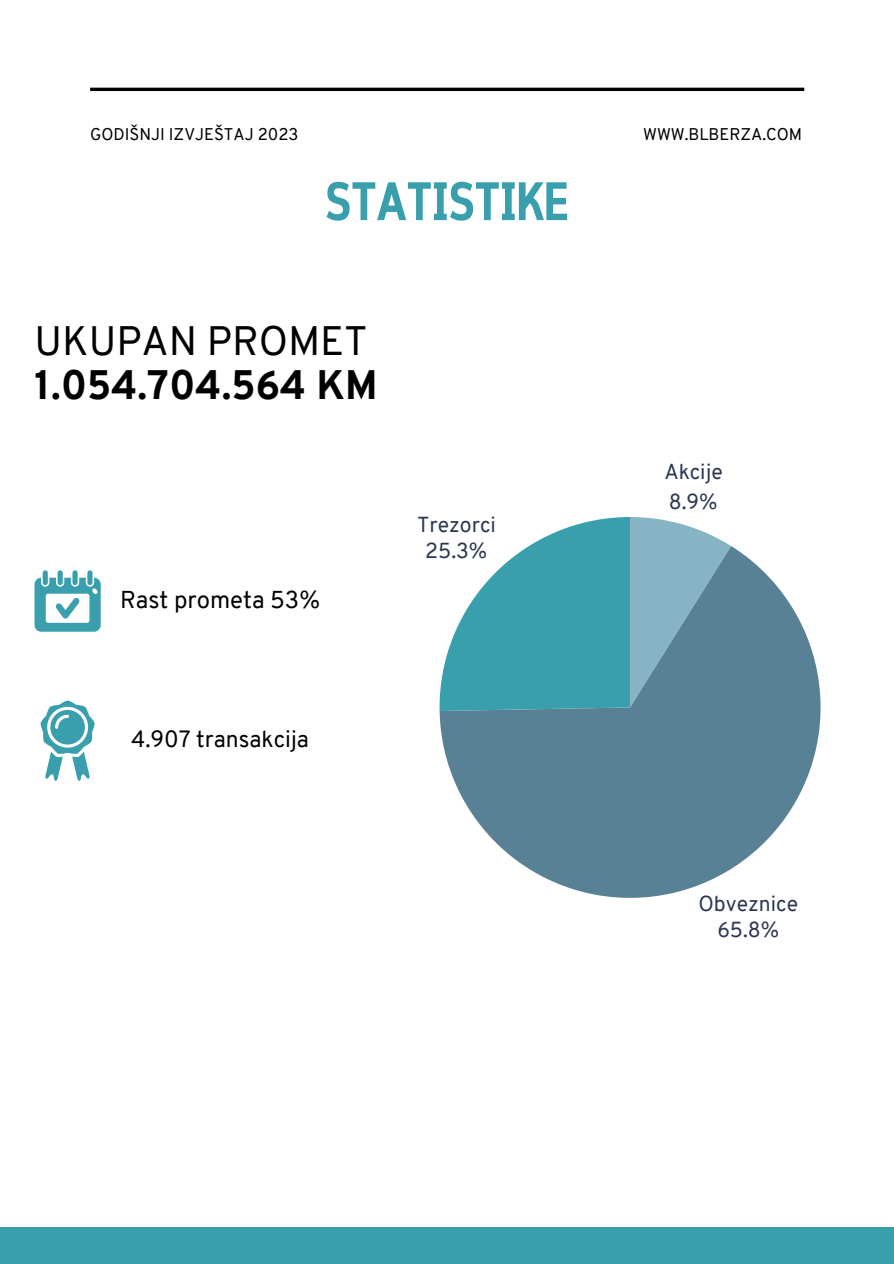
<style>
.page{position:relative;width:894px;height:1264px;background:#fff}
.page>*{position:absolute;margin:0;border:0;box-sizing:border-box;transform-origin:0 0}
.t1{font:700 54px "Cloud Cond";color:#399fad}
.t2{font:800 40.05px/43.8px "Overpass";color:#000}
.t3{font:23.85px "Overpass";color:#000}
.t4{font:22.95px "Overpass";color:#000}
.t5{font:21.15px/25.8px "Overpass";color:#2a3652;text-align:center}
.t6{font:16.5px "Overpass";color:#000001}
.s1{font-weight:400}
</style>
<div class="page">
<div style="left:0;top:1226px;width:893px;height:37px;background:#399fad"></div>
<hr style="left:90px;top:88px;width:714px;height:3px;background:#000001">
<svg style="left:439px;top:546px;width:381px;height:351px;fill:#598196"></svg>
<svg style="left:439px;top:517px;width:292px;height:194px"></svg>
<div style="left:34px;top:577px;width:67px;height:54px;background:#399fad;border-radius:7px"></div>
<svg style="left:41px;top:570px;width:8px;height:16px"></svg>
<svg style="left:56px;top:570px;width:8px;height:16px"></svg>
<svg style="left:71px;top:570px;width:8px;height:16px"></svg>
<div style="left:46px;top:593px;width:43px;height:30px;background:#fff;border-radius:2px"></div>
<svg style="left:55px;top:598px;width:25px;height:20px"></svg>
<svg style="left:86px;top:570px;width:12px;height:25px"></svg>
<svg style="left:40px;top:700px;width:55px;height:81px"></svg>
<p class="t6" style="left:90px;top:127px;width:210px">GODIŠNJI IZVJEŠTAJ 2023</p>
<p class="t6" style="left:643px;top:127px;width:160px">WWW.BLBERZA.COM</p>
<h3 class="t1" style="left:325px;top:181px;width:245px">STATISTIKE</h3>
<h1 class="t2" style="left:34px;top:323px;width:344px"><span class="s1">UKUPAN PROMET<br></span>1.054.704.564 KM</h1>
<h2 class="t3" style="left:120px;top:590px;width:201px">Rast prometa 53%</h2>
<p class="t4" style="left:131px;top:729px;width:179px">4.907 transakcija</p>
<p class="t5" style="left:417px;top:513px;width:80px">Trezorci<br>25.3%</p>
<p class="t5" style="left:664px;top:458px;width:60px;line-height:30.2px;text-align:left">Akcije<br>8.9%</p>
<p class="t5" style="left:698px;top:893px;width:101px">Obveznice<br>65.8%</p>
</div>
